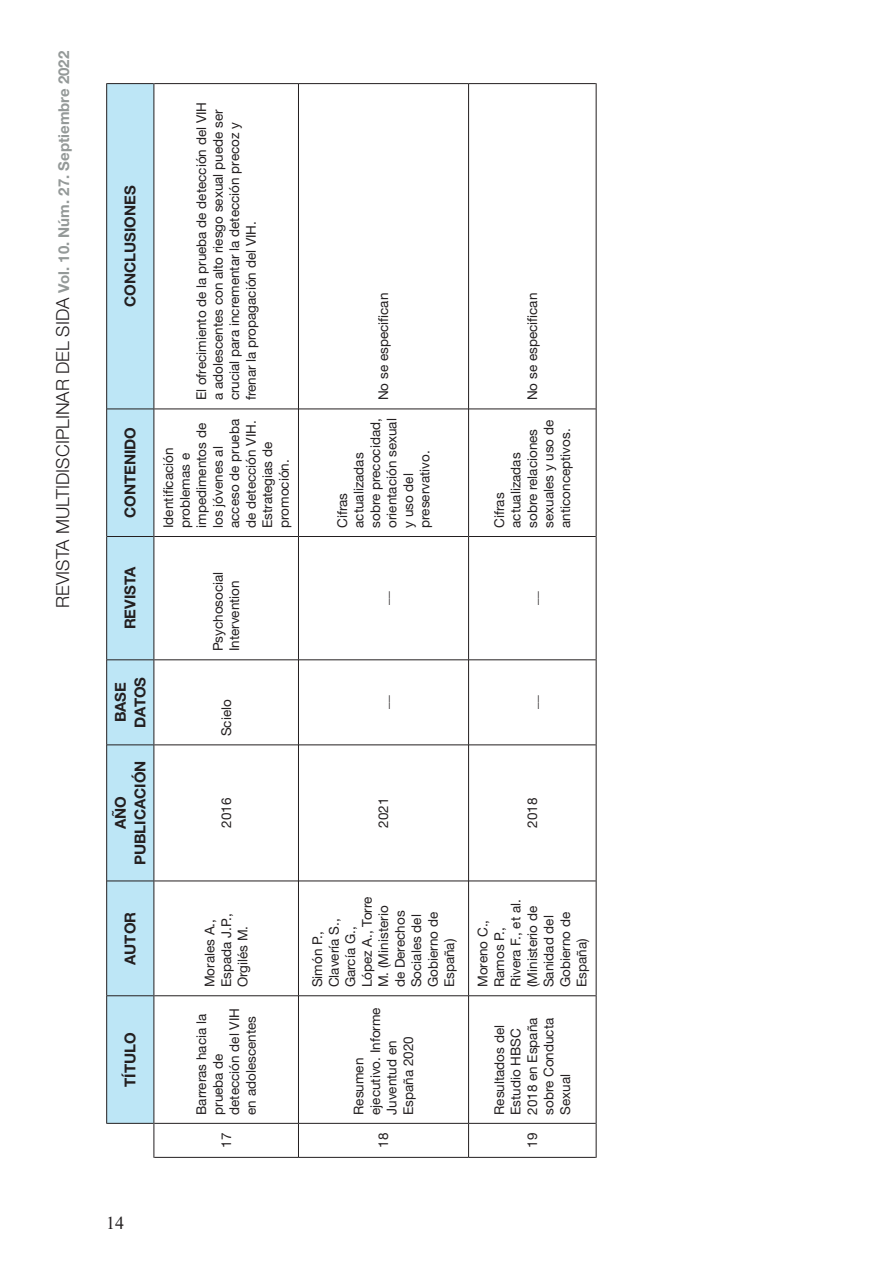
<style>
.page{position:relative;width:893px;height:1263px;background:#fff}
.page>*{position:absolute;margin:0;border:0;box-sizing:border-box;transform-origin:0 0}
.t1{font:300 18px "Helvetica Neue LT Std";color:#231f20}
.t2{font:18px "Times New Roman";color:#231f20}
.t3{font:700 15px/19.5px "Helvetica Neue LT Std";color:#231f20;text-align:center}
.t4{font:13.5px/16.5px "Helvetica Neue LT Std";color:#231f20}
.s1{font-weight:700;font-size:15px;color:#949998}
</style>
<div class="page">
<div style="left:107px;top:84px;width:47px;height:1039px;background:#bde6f6"></div>
<svg style="left:155px;top:660px;width:143px;height:463px"></svg>
<hr style="left:154px;top:1157px;width:144px;height:1px;background:#231f20">
<hr style="left:299px;top:1157px;width:169px;height:1px;background:#231f20">
<hr style="left:469px;top:1157px;width:127px;height:1px;background:#231f20">
<hr style="left:298px;top:1123px;width:1px;height:35px;background:#231f20">
<hr style="left:298px;top:996px;width:1px;height:127px;background:#231f20">
<hr style="left:298px;top:881px;width:1px;height:115px;background:#231f20">
<hr style="left:298px;top:745px;width:1px;height:136px;background:#231f20">
<hr style="left:298px;top:660px;width:1px;height:85px;background:#231f20">
<hr style="left:298px;top:536px;width:1px;height:124px;background:#231f20">
<hr style="left:298px;top:409px;width:1px;height:127px;background:#231f20">
<hr style="left:298px;top:83px;width:1px;height:326px;background:#231f20">
<hr style="left:468px;top:1123px;width:1px;height:35px;background:#231f20">
<hr style="left:468px;top:996px;width:1px;height:127px;background:#231f20">
<hr style="left:468px;top:881px;width:1px;height:115px;background:#231f20">
<hr style="left:468px;top:745px;width:1px;height:136px;background:#231f20">
<hr style="left:468px;top:660px;width:1px;height:85px;background:#231f20">
<hr style="left:468px;top:536px;width:1px;height:124px;background:#231f20">
<hr style="left:468px;top:409px;width:1px;height:127px;background:#231f20">
<hr style="left:468px;top:83px;width:1px;height:326px;background:#231f20">
<hr style="left:596px;top:1123px;width:1px;height:35px;background:#231f20">
<hr style="left:596px;top:996px;width:1px;height:127px;background:#231f20">
<hr style="left:596px;top:881px;width:1px;height:115px;background:#231f20">
<hr style="left:596px;top:745px;width:1px;height:136px;background:#231f20">
<hr style="left:596px;top:660px;width:1px;height:85px;background:#231f20">
<hr style="left:596px;top:536px;width:1px;height:124px;background:#231f20">
<hr style="left:596px;top:409px;width:1px;height:127px;background:#231f20">
<hr style="left:596px;top:83px;width:1px;height:326px;background:#231f20">
<hr style="left:154px;top:1123px;width:144px;height:1px;background:#231f20">
<hr style="left:154px;top:995px;width:144px;height:1px;background:#231f20">
<hr style="left:154px;top:880px;width:144px;height:1px;background:#231f20">
<hr style="left:154px;top:744px;width:144px;height:1px;background:#231f20">
<hr style="left:154px;top:659px;width:144px;height:1px;background:#231f20">
<hr style="left:154px;top:536px;width:144px;height:1px;background:#231f20">
<hr style="left:154px;top:409px;width:144px;height:1px;background:#231f20">
<hr style="left:154px;top:83px;width:144px;height:1px;background:#231f20">
<hr style="left:299px;top:1123px;width:169px;height:1px;background:#231f20">
<hr style="left:299px;top:995px;width:169px;height:1px;background:#231f20">
<hr style="left:299px;top:880px;width:169px;height:1px;background:#231f20">
<hr style="left:299px;top:744px;width:169px;height:1px;background:#231f20">
<hr style="left:299px;top:659px;width:169px;height:1px;background:#231f20">
<hr style="left:299px;top:536px;width:169px;height:1px;background:#231f20">
<hr style="left:299px;top:409px;width:169px;height:1px;background:#231f20">
<hr style="left:299px;top:83px;width:169px;height:1px;background:#231f20">
<hr style="left:469px;top:1123px;width:127px;height:1px;background:#231f20">
<hr style="left:469px;top:995px;width:127px;height:1px;background:#231f20">
<hr style="left:469px;top:880px;width:127px;height:1px;background:#231f20">
<hr style="left:469px;top:744px;width:127px;height:1px;background:#231f20">
<hr style="left:469px;top:659px;width:127px;height:1px;background:#231f20">
<hr style="left:469px;top:536px;width:127px;height:1px;background:#231f20">
<hr style="left:469px;top:409px;width:127px;height:1px;background:#231f20">
<hr style="left:469px;top:83px;width:127px;height:1px;background:#231f20">
<hr style="left:106px;top:996px;width:1px;height:128px;background:#231f20">
<hr style="left:107px;top:1123px;width:47px;height:1px;background:#231f20">
<hr style="left:106px;top:881px;width:1px;height:115px;background:#231f20">
<hr style="left:107px;top:995px;width:47px;height:1px;background:#231f20">
<hr style="left:106px;top:745px;width:1px;height:136px;background:#231f20">
<hr style="left:107px;top:880px;width:47px;height:1px;background:#231f20">
<hr style="left:106px;top:660px;width:1px;height:85px;background:#231f20">
<hr style="left:107px;top:744px;width:47px;height:1px;background:#231f20">
<hr style="left:106px;top:536px;width:1px;height:124px;background:#231f20">
<hr style="left:107px;top:659px;width:47px;height:1px;background:#231f20">
<hr style="left:106px;top:409px;width:1px;height:127px;background:#231f20">
<hr style="left:107px;top:536px;width:47px;height:1px;background:#231f20">
<hr style="left:106px;top:83px;width:1px;height:326px;background:#231f20">
<hr style="left:107px;top:409px;width:47px;height:1px;background:#231f20">
<hr style="left:107px;top:83px;width:47px;height:1px;background:#231f20">
<hr style="left:154px;top:1123px;width:1px;height:35px;background:#231f20">
<hr style="left:154px;top:996px;width:1px;height:127px;background:#231f20">
<hr style="left:154px;top:881px;width:1px;height:115px;background:#231f20">
<hr style="left:154px;top:745px;width:1px;height:136px;background:#231f20">
<hr style="left:154px;top:660px;width:1px;height:85px;background:#231f20">
<hr style="left:154px;top:536px;width:1px;height:124px;background:#231f20">
<hr style="left:154px;top:409px;width:1px;height:127px;background:#231f20">
<hr style="left:154px;top:83px;width:1px;height:326px;background:#231f20">
<h1 class="t1" style="left:52px;top:608px;width:558px;rotate:-90deg">REVISTA MULTIDISCIPLINAR DEL SIDA <span class="s1">Vol. 10. Núm. 27. Septiembre 2022</span></h1>
<p class="t3" style="left:120px;top:307px;width:123px;rotate:-90deg">CONCLUSIONES</p>
<p class="t3" style="left:120px;top:518px;width:93px;rotate:-90deg">CONTENIDO</p>
<p class="t3" style="left:120px;top:629px;width:64px;rotate:-90deg">REVISTA</p>
<p class="t3" style="left:110px;top:728px;width:52px;rotate:-90deg">BASE<br>DATOS</p>
<p class="t3" style="left:110px;top:865px;width:106px;rotate:-90deg">AÑO<br>PUBLICACIÓN</p>
<p class="t4" style="left:193px;top:400px;width:300px;rotate:-90deg">El ofrecimiento de la prueba de detección del VIH a adolescentes con alto riesgo sexual puede ser crucial para incrementar la detección precoz y frenar la propagación del VIH.</p>
<p class="t4" style="left:160px;top:528px;width:110px;rotate:-90deg">Identificación problemas e impedimentos de los jóvenes al acceso de prueba de detección VIH.<br>Estrategias de promoción.</p>
<p class="t4" style="left:210px;top:651px;width:81px;rotate:-90deg">Psychosocial<br>Intervention</p>
<p class="t4" style="left:218px;top:736px;width:38px;rotate:-90deg">Scielo</p>
<p class="t4" style="left:218px;top:828px;width:32px;rotate:-90deg">2016</p>
<p class="t3" style="left:120px;top:965px;width:55px;rotate:-90deg">AUTOR</p>
<p class="t3" style="left:120px;top:1087px;width:56px;rotate:-90deg">TÍTULO</p>
<p class="t4" style="left:201px;top:987px;width:75px;rotate:-90deg">Morales A.,<br>Espada J.P.,<br>Orgilés M.</p>
<p class="t4" style="left:193px;top:1115px;width:108px;rotate:-90deg">Barreras hacia la prueba de detección del VIH en adolescentes</p>
<p class="t4" style="left:218px;top:1148px;width:17px;rotate:-90deg">17</p>
<p class="t4" style="left:375px;top:400px;width:109px;rotate:-90deg">No se especifican</p>
<p class="t4" style="left:334px;top:528px;width:111px;rotate:-90deg">Cifras actualizadas sobre precocidad, orientación sexual y uso del preservativo.</p>
<p class="t4" style="left:375px;top:605px;width:15px;rotate:-90deg">__</p>
<p class="t4" style="left:524px;top:400px;width:109px;rotate:-90deg">No se especifican</p>
<p class="t4" style="left:491px;top:528px;width:110px;rotate:-90deg">Cifras actualizadas sobre relaciones sexuales y uso de anticonceptivos.</p>
<p class="t4" style="left:524px;top:605px;width:15px;rotate:-90deg">__</p>
<p class="t4" style="left:375px;top:709px;width:15px;rotate:-90deg">__</p>
<p class="t4" style="left:524px;top:709px;width:15px;rotate:-90deg">__</p>
<p class="t4" style="left:375px;top:828px;width:32px;rotate:-90deg">2021</p>
<p class="t4" style="left:524px;top:828px;width:32px;rotate:-90deg">2018</p>
<p class="t4" style="left:309px;top:987px;width:92px;rotate:-90deg">Simón P.,<br>Clavería S.,<br>García G.,<br>López A., Torre<br>M. (Ministerio de Derechos<br>Sociales del<br>Gobierno de<br>España)</p>
<p class="t4" style="left:350px;top:1115px;width:109px;rotate:-90deg">Resumen ejecutivo. Informe<br>Juventud en<br>España 2020</p>
<p class="t4" style="left:375px;top:1148px;width:17px;rotate:-90deg">18</p>
<p class="t4" style="left:474px;top:987px;width:89px;rotate:-90deg">Moreno C.,<br>Ramos P.,<br>Rivera F., et al. (Ministerio de<br>Sanidad del<br>Gobierno de<br>España)</p>
<p class="t4" style="left:491px;top:1115px;width:99px;rotate:-90deg">Resultados del<br>Estudio HBSC<br>2018 en España sobre Conducta<br>Sexual</p>
<p class="t4" style="left:524px;top:1148px;width:17px;rotate:-90deg">19</p>
<h1 class="t2" style="left:106px;top:1210px;width:19px">14</h1>
</div>
